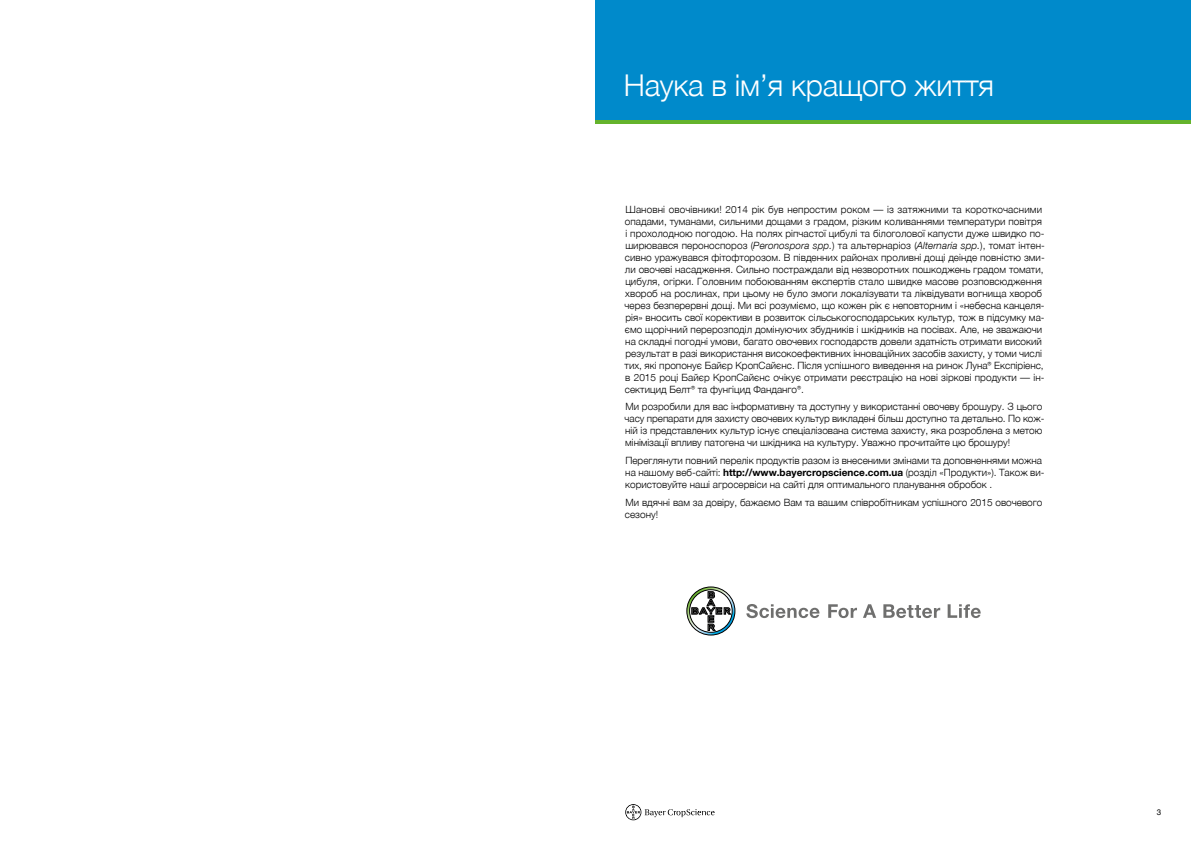
<style>
.page{position:relative;width:1191px;height:842px;background:#fff}
.page>*{position:absolute;margin:0;border:0;box-sizing:border-box;transform-origin:0 0}
.t1{font:300 30px "Helvetica Neue LTCYR";letter-spacing:-.01em;color:#fff}
.t2{font:300 10px/12px "Helvetica Neue LTCYR";color:#000}
.t3{font:8px "Helvetica Neue LTCYR";color:#000}
.s1{font-style:italic}
.s2{font-weight:700}
</style>
<div class="page">
<svg style="left:625px;top:804px;width:89px;height:16px"></svg>
<svg style="left:595px;top:119px;width:596px;height:4px;fill:#64b32c"></svg>
<div style="left:595px;top:0;width:596px;height:119px;background:#008acb"></div>
<svg style="left:686px;top:587px;width:49px;height:48px"></svg>
<svg style="left:746px;top:604px;width:73px;height:14px"></svg>
<svg style="left:828px;top:604px;width:29px;height:14px"></svg>
<svg style="left:863px;top:604px;width:13px;height:14px"></svg>
<svg style="left:883px;top:604px;width:57px;height:14px"></svg>
<svg style="left:947px;top:604px;width:33px;height:14px"></svg>
<h1 class="t1" style="left:624px;top:69px;width:371px">Наука в ім’я кращого життя</h1>
<p class="t2" style="left:624px;top:203px;width:422px">Шановні овочівники! 2014 рік був непростим роком — із затяжними та короткочасними опадами, туманами, сильними дощами з градом, різким коливаннями температури повітря і прохолодною погодою. На полях ріпчастої цибулі та білоголової капусти дуже швидко по&shy;ширювався пероноспороз (<span class="s1">Peronospora spp.</span>) та альтернаріоз (<span class="s1">Alternaria spp.</span>), томат інтен&shy;сивно уражувався фітофторозом. В південних районах проливні дощі деінде повністю зми&shy;ли овочеві насадження. Сильно постраждали від незворотних пошкоджень градом томати, цибуля, огірки. Головним побоюванням експертів стало швидке масове розповсюдження хвороб на рослинах, при цьому не було змоги локалізувати та ліквідувати вогнища хвороб через безперервні дощі. Ми всі розуміємо, що кожен рік є неповторним і «небесна канцеля&shy;рія» вносить свої корективи в розвиток сільськогосподарських культур, тож в підсумку ма&shy;ємо щорічний перерозподіл домінуючих збудників і шкідників на посівах. Але, не зважаючи на складні погодні умови, багато овочевих господарств довели здатність отримати високий результат в разі використання високоефективних інноваційних засобів захисту, у томи числі тих, які пропонує Байєр КропСайєнс. Після успішного виведення на ринок Луна® Експіріенс, в 2015 році Байєр КропСайєнс очікує отримати реєстрацію на нові зіркові продукти — ін&shy;сектицид Белт® та фунгіцид Фанданго®.</p>
<p class="t2" style="left:624px;top:401px;width:421px">Ми розробили для вас інформативну та доступну у використанні овочеву брошуру. З цього часу препарати для захисту овочевих культур викладені більш доступно та детально. По кож&shy;ній із представлених культур існує спеціалізована система захисту, яка розроблена з метою мінімізації впливу патогена чи шкідника на культуру. Уважно прочитайте цю брошуру!</p>
<p class="t2" style="left:625px;top:455px;width:421px">Переглянути повний перелік продуктів разом із внесеними змінами та доповненнями можна на нашому веб-сайті: <span class="s2">http://www.bayercropscience.com.ua</span> (розділ «Продукти»). Також ви&shy;користовуйте наші агросервіси на сайті для оптимального планування обробок .</p>
<p class="t2" style="left:625px;top:496px;width:419px">Ми вдячні вам за довіру, бажаємо Вам та вашим співробітникам успішного 2015 овочевого сезону!</p>
<p class="t3" style="left:1156px;top:808px;width:6px">3</p>
</div>
